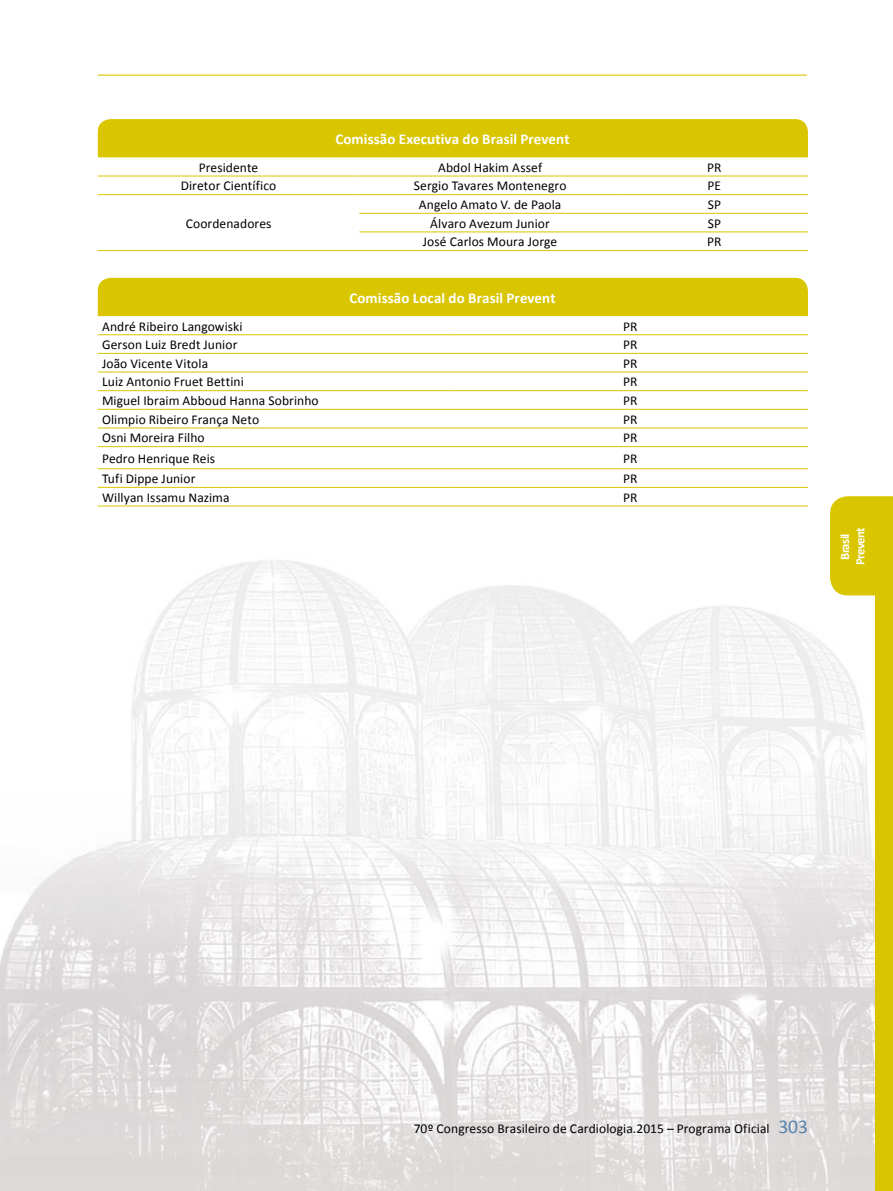
<style>
.page{position:relative;width:893px;height:1191px;background:#fff}
.page>*{position:absolute;margin:0;border:0;box-sizing:border-box;transform-origin:0 0}
.t1{font:700 15px "Calibri";letter-spacing:.005em;color:#fff}
.t2{font:13.5px "Calibri";letter-spacing:.005em;color:#000}
.t3{font:700 12.75px/15.3px "Calibri";letter-spacing:-.04em;color:#fff;text-align:center}
.s1{font-size:19.5px;color:#5483ad}
</style>
<div class="page">
<img style="left:0;top:74px;width:875px;height:1117px">
<hr style="left:98px;top:75px;width:709px;height:1px;background:#d9c600">
<div style="left:875px;top:523px;width:18px;height:668px;background:#d9c600"></div>
<div style="left:830px;top:496px;width:63px;height:99px;background:#d9c600"></div>
<hr style="left:98px;top:176px;width:261px;height:1px;background:#d9c600">
<hr style="left:359px;top:176px;width:262px;height:1px;background:#d9c600">
<hr style="left:621px;top:176px;width:187px;height:1px;background:#d9c600">
<hr style="left:98px;top:194px;width:261px;height:1px;background:#d9c600">
<hr style="left:359px;top:194px;width:262px;height:1px;background:#d9c600">
<hr style="left:621px;top:194px;width:187px;height:1px;background:#d9c600">
<hr style="left:359px;top:213px;width:262px;height:1px;background:#d9c600">
<hr style="left:621px;top:213px;width:187px;height:1px;background:#d9c600">
<hr style="left:359px;top:232px;width:262px;height:1px;background:#d9c600">
<hr style="left:621px;top:232px;width:187px;height:1px;background:#d9c600">
<hr style="left:98px;top:250px;width:261px;height:1px;background:#d9c600">
<hr style="left:359px;top:250px;width:262px;height:1px;background:#d9c600">
<hr style="left:621px;top:250px;width:187px;height:1px;background:#d9c600">
<div style="left:98px;top:119px;width:710px;height:38px;background:#d9c600"></div>
<hr style="left:98px;top:334px;width:355px;height:1px;background:#d9c600">
<hr style="left:453px;top:334px;width:355px;height:1px;background:#d9c600">
<hr style="left:98px;top:353px;width:355px;height:1px;background:#d9c600">
<hr style="left:453px;top:353px;width:355px;height:1px;background:#d9c600">
<hr style="left:98px;top:372px;width:355px;height:1px;background:#d9c600">
<hr style="left:453px;top:372px;width:355px;height:1px;background:#d9c600">
<hr style="left:98px;top:390px;width:355px;height:1px;background:#d9c600">
<hr style="left:453px;top:390px;width:355px;height:1px;background:#d9c600">
<hr style="left:98px;top:409px;width:355px;height:1px;background:#d9c600">
<hr style="left:453px;top:409px;width:355px;height:1px;background:#d9c600">
<hr style="left:98px;top:428px;width:355px;height:1px;background:#d9c600">
<hr style="left:453px;top:428px;width:355px;height:1px;background:#d9c600">
<hr style="left:98px;top:446px;width:355px;height:1px;background:#d9c600">
<hr style="left:453px;top:446px;width:355px;height:1px;background:#d9c600">
<hr style="left:98px;top:468px;width:355px;height:1px;background:#d9c600">
<hr style="left:453px;top:468px;width:355px;height:1px;background:#d9c600">
<hr style="left:98px;top:487px;width:355px;height:1px;background:#d9c600">
<hr style="left:453px;top:487px;width:355px;height:1px;background:#d9c600">
<hr style="left:98px;top:506px;width:355px;height:1px;background:#d9c600">
<hr style="left:453px;top:506px;width:355px;height:1px;background:#d9c600">
<div style="left:98px;top:278px;width:710px;height:38px;background:#d9c600"></div>
<p class="t1" style="left:335px;top:130px;width:236px">Comissão Executiva do Brasil Prevent</p>
<p class="t2" style="left:199px;top:159px;width:61px">Presidente</p>
<p class="t2" style="left:438px;top:159px;width:106px">Abdol Hakim Assef</p>
<p class="t2" style="left:707px;top:159px;width:16px">PR</p>
<p class="t2" style="left:181px;top:177px;width:97px">Diretor Científico</p>
<p class="t2" style="left:414px;top:177px;width:154px">Sergio Tavares Montenegro</p>
<p class="t2" style="left:708px;top:177px;width:15px">PE</p>
<p class="t2" style="left:186px;top:215px;width:87px">Coordenadores</p>
<p class="t2" style="left:419px;top:196px;width:144px">Angelo Amato V. de Paola</p>
<p class="t2" style="left:708px;top:196px;width:15px">SP</p>
<p class="t2" style="left:430px;top:215px;width:121px">Álvaro Avezum Junior</p>
<p class="t2" style="left:708px;top:215px;width:15px">SP</p>
<p class="t2" style="left:423px;top:233px;width:136px">José Carlos Moura Jorge</p>
<p class="t2" style="left:707px;top:233px;width:16px">PR</p>
<p class="t1" style="left:349px;top:288px;width:208px">Comissão Local do Brasil Prevent</p>
<p class="t2" style="left:102px;top:318px;width:142px">André Ribeiro Langowiski</p>
<p class="t2" style="left:623px;top:318px;width:16px">PR</p>
<p class="t2" style="left:102px;top:336px;width:137px">Gerson Luiz Bredt Junior</p>
<p class="t2" style="left:623px;top:336px;width:16px">PR</p>
<p class="t2" style="left:102px;top:355px;width:108px">João Vicente Vitola</p>
<p class="t2" style="left:623px;top:355px;width:16px">PR</p>
<p class="t2" style="left:102px;top:373px;width:143px">Luiz Antonio Fruet Bettini</p>
<p class="t2" style="left:623px;top:373px;width:16px">PR</p>
<p class="t2" style="left:102px;top:392px;width:218px">Miguel Ibraim Abboud Hanna Sobrinho</p>
<p class="t2" style="left:623px;top:392px;width:16px">PR</p>
<p class="t2" style="left:102px;top:411px;width:159px">Olimpio Ribeiro França Neto</p>
<p class="t2" style="left:623px;top:411px;width:16px">PR</p>
<p class="t2" style="left:102px;top:429px;width:104px">Osni Moreira Filho</p>
<p class="t2" style="left:623px;top:429px;width:16px">PR</p>
<p class="t2" style="left:102px;top:450px;width:115px">Pedro Henrique Reis</p>
<p class="t2" style="left:623px;top:450px;width:16px">PR</p>
<p class="t2" style="left:102px;top:470px;width:95px">Tufi Dippe Junior</p>
<p class="t2" style="left:623px;top:470px;width:16px">PR</p>
<p class="t2" style="left:102px;top:489px;width:129px">Willyan Issamu Nazima</p>
<p class="t2" style="left:623px;top:489px;width:16px">PR</p>
<p class="t3" style="left:836px;top:565px;width:39px;rotate:-90deg">Brasil<br>Prevent</p>
<p class="t2" style="left:414px;top:1120px;width:396px">70º Congresso Brasileiro de Cardiologia.2015 – Programa Oficial <span class="s1">303</span></p>
</div>
